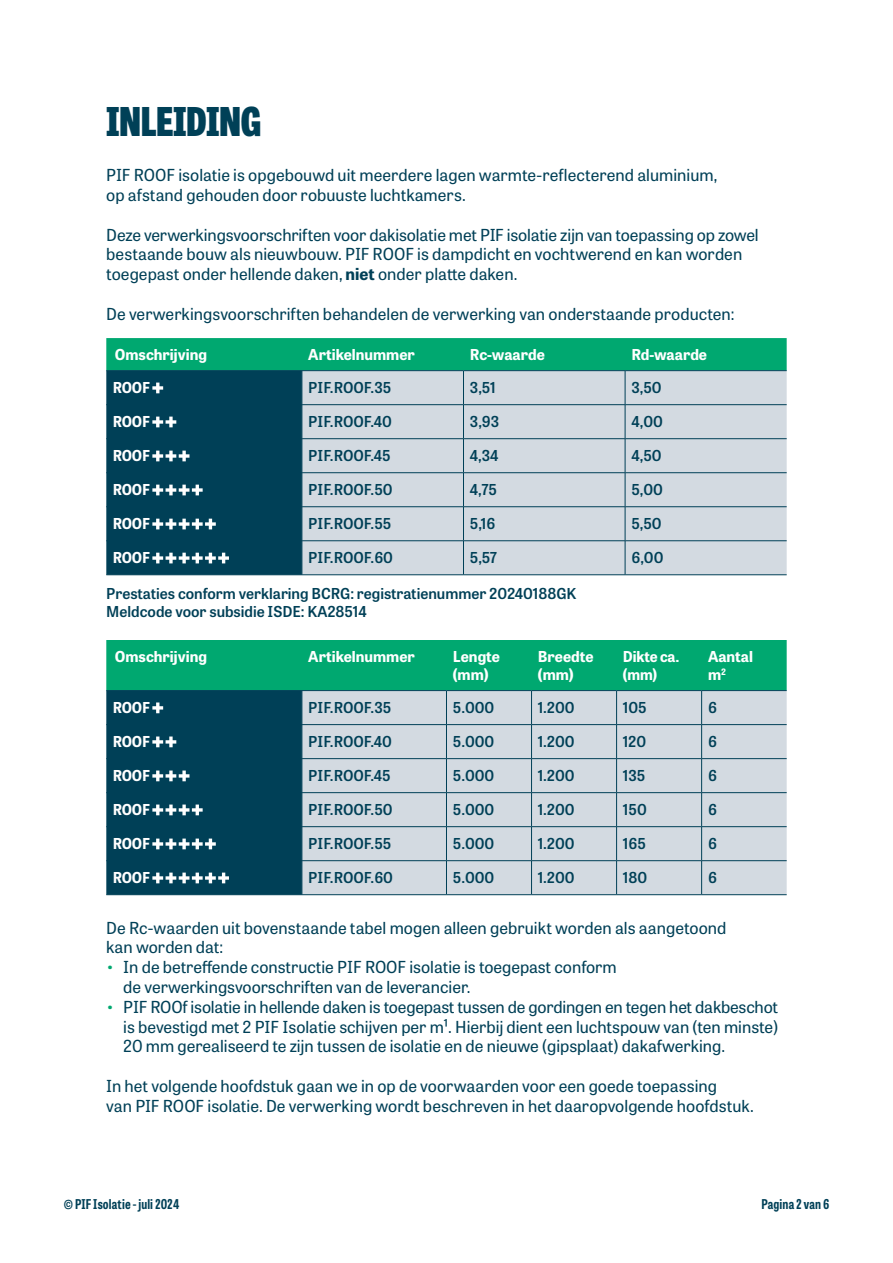
<style>
.page{position:relative;width:893px;height:1263px;background:#fff}
.page>*{position:absolute;margin:0;border:0;box-sizing:border-box;transform-origin:0 0}
.t1{font:800 39.6px "Tablet Gothic Condensed";letter-spacing:-.005em;color:#004057}
.t2{font:16.5px/19.8px "Tablet Gothic";color:#004057}
.t3{font:600 15px/18px "Tablet Gothic";color:#004057}
.t4{font:700 15px/18px "Tablet Gothic";color:#fff}
.t5{font:700 13.5px "Tablet Gothic Condensed";letter-spacing:.015em;color:#004057}
.s1{font-weight:700}
.s2{font-weight:600;color:#00a870}
</style>
<div class="page">
<svg style="left:106px;top:338px;width:681px;height:237px;background:#7fabae"></svg>
<svg style="left:106px;top:640px;width:681px;height:255px;background:#75aaa8"></svg>
<h1 class="t1" style="left:106px;top:93px;width:156px">INLEIDING</h1>
<p class="t2" style="left:106px;top:165px;width:612px">PIF ROOF isolatie is opgebouwd uit meerdere lagen warmte-reflecterend aluminium, op afstand gehouden door robuuste luchtkamers.</p>
<p class="t2" style="left:106px;top:224px;width:654px">Deze verwerkingsvoorschriften voor dakisolatie met PIF isolatie zijn van toepassing op zowel bestaande bouw als nieuwbouw. PIF ROOF is dampdicht en vochtwerend en kan worden toegepast onder hellende daken, <span class="s1">niet</span> onder platte daken.</p>
<p class="t2" style="left:106px;top:303px;width:630px">De verwerkingsvoorschriften behandelen de verwerking van onderstaande producten:</p>
<p class="t4" style="left:115px;top:345px;width:94px">Omschrijving</p>
<p class="t4" style="left:308px;top:345px;width:108px">Artikelnummer</p>
<p class="t4" style="left:470px;top:345px;width:76px">Rc-waarde</p>
<p class="t4" style="left:631px;top:345px;width:77px">Rd-waarde</p>
<p class="t4" style="left:113px;top:378px;width:39px">ROOF</p>
<p class="t3" style="left:308px;top:378px;width:84px">PIF.ROOF.35</p>
<p class="t3" style="left:470px;top:378px;width:27px">3,51</p>
<p class="t3" style="left:631px;top:378px;width:32px">3,50</p>
<p class="t4" style="left:113px;top:412px;width:39px">ROOF</p>
<p class="t3" style="left:308px;top:412px;width:85px">PIF.ROOF.40</p>
<p class="t3" style="left:470px;top:412px;width:31px">3,93</p>
<p class="t3" style="left:631px;top:412px;width:33px">4,00</p>
<p class="t4" style="left:113px;top:446px;width:39px">ROOF</p>
<p class="t3" style="left:308px;top:446px;width:84px">PIF.ROOF.45</p>
<p class="t3" style="left:470px;top:446px;width:30px">4,34</p>
<p class="t3" style="left:631px;top:446px;width:32px">4,50</p>
<p class="t4" style="left:113px;top:480px;width:39px">ROOF</p>
<p class="t3" style="left:308px;top:480px;width:86px">PIF.ROOF.50</p>
<p class="t3" style="left:470px;top:480px;width:28px">4,75</p>
<p class="t3" style="left:631px;top:480px;width:33px">5,00</p>
<p class="t4" style="left:113px;top:514px;width:39px">ROOF</p>
<p class="t3" style="left:308px;top:514px;width:84px">PIF.ROOF.55</p>
<p class="t3" style="left:470px;top:514px;width:27px">5,16</p>
<p class="t3" style="left:631px;top:514px;width:32px">5,50</p>
<p class="t4" style="left:113px;top:548px;width:39px">ROOF</p>
<p class="t3" style="left:308px;top:548px;width:86px">PIF.ROOF.60</p>
<p class="t3" style="left:470px;top:548px;width:29px">5,57</p>
<p class="t3" style="left:631px;top:548px;width:33px">6,00</p>
<p class="t3" style="left:106px;top:584px;width:472px">Prestaties conform verklaring BCRG: registratienummer 20240188GK<br>Meldcode voor subsidie ISDE: KA28514</p>
<p class="t4" style="left:115px;top:647px;width:94px">Omschrijving</p>
<p class="t4" style="left:308px;top:647px;width:108px">Artikelnummer</p>
<p class="t4" style="left:453px;top:647px;width:49px">Lengte (mm)</p>
<p class="t4" style="left:538px;top:647px;width:57px">Breedte (mm)</p>
<p class="t4" style="left:623px;top:647px;width:58px">Dikte ca. (mm)</p>
<p class="t4" style="left:708px;top:647px;width:47px">Aantal m<sup>2</sup></p>
<p class="t4" style="left:113px;top:698px;width:39px">ROOF</p>
<p class="t3" style="left:308px;top:698px;width:84px">PIF.ROOF.35</p>
<p class="t3" style="left:453px;top:698px;width:43px">5.000</p>
<p class="t3" style="left:538px;top:698px;width:38px">1.200</p>
<p class="t3" style="left:623px;top:698px;width:25px">105</p>
<p class="t3" style="left:708px;top:698px;width:10px">6</p>
<p class="t4" style="left:113px;top:732px;width:39px">ROOF</p>
<p class="t3" style="left:308px;top:732px;width:85px">PIF.ROOF.40</p>
<p class="t3" style="left:453px;top:732px;width:43px">5.000</p>
<p class="t3" style="left:538px;top:732px;width:38px">1.200</p>
<p class="t3" style="left:623px;top:732px;width:25px">120</p>
<p class="t3" style="left:708px;top:732px;width:10px">6</p>
<p class="t4" style="left:113px;top:766px;width:39px">ROOF</p>
<p class="t3" style="left:308px;top:766px;width:84px">PIF.ROOF.45</p>
<p class="t3" style="left:453px;top:766px;width:43px">5.000</p>
<p class="t3" style="left:538px;top:766px;width:38px">1.200</p>
<p class="t3" style="left:623px;top:766px;width:24px">135</p>
<p class="t3" style="left:708px;top:766px;width:10px">6</p>
<p class="t4" style="left:113px;top:800px;width:39px">ROOF</p>
<p class="t3" style="left:308px;top:800px;width:86px">PIF.ROOF.50</p>
<p class="t3" style="left:453px;top:800px;width:43px">5.000</p>
<p class="t3" style="left:538px;top:800px;width:38px">1.200</p>
<p class="t3" style="left:623px;top:800px;width:25px">150</p>
<p class="t3" style="left:708px;top:800px;width:10px">6</p>
<p class="t4" style="left:113px;top:834px;width:39px">ROOF</p>
<p class="t3" style="left:308px;top:834px;width:84px">PIF.ROOF.55</p>
<p class="t3" style="left:453px;top:834px;width:43px">5.000</p>
<p class="t3" style="left:538px;top:834px;width:38px">1.200</p>
<p class="t3" style="left:623px;top:834px;width:24px">165</p>
<p class="t3" style="left:708px;top:834px;width:10px">6</p>
<p class="t4" style="left:113px;top:868px;width:39px">ROOF</p>
<p class="t3" style="left:308px;top:868px;width:86px">PIF.ROOF.60</p>
<p class="t3" style="left:453px;top:868px;width:43px">5.000</p>
<p class="t3" style="left:538px;top:868px;width:38px">1.200</p>
<p class="t3" style="left:623px;top:868px;width:26px">180</p>
<p class="t3" style="left:708px;top:868px;width:10px">6</p>
<p class="t2" style="left:106px;top:917px;width:622px">De Rc-waarden uit bovenstaande tabel mogen alleen gebruikt worden als aangetoond kan worden dat:</p>
<p class="t2" style="left:123px;top:957px;width:495px;text-indent:-17px"><span class="s2">•</span> In de betreffende constructie PIF ROOF isolatie is toegepast conform de verwerkingsvoorschriften van de leverancier.</p>
<p class="t2" style="left:123px;top:996px;width:656px;text-align:justify;text-indent:-17px"><span class="s2">•</span> PIF ROOf isolatie in hellende daken is toegepast tussen de gordingen en tegen het dakbeschot is bevestigd met 2 PIF Isolatie schijven per m¹. Hierbij dient een luchtspouw van (ten minste)<br>20 mm gerealiseerd te zijn tussen de isolatie en de nieuwe (gipsplaat) dakafwerking.</p>
<p class="t2" style="left:106px;top:1075px;width:649px">In het volgende hoofdstuk gaan we in op de voorwaarden voor een goede toepassing<br>van PIF ROOF isolatie. De verwerking wordt beschreven in het daaropvolgende hoofdstuk.</p>
<p class="t5" style="left:64px;top:1195px;width:117px">© PIF Isolatie - juli 2024</p>
<p class="t5" style="left:761px;top:1195px;width:69px">Pagina 2 van 6</p>
</div>
